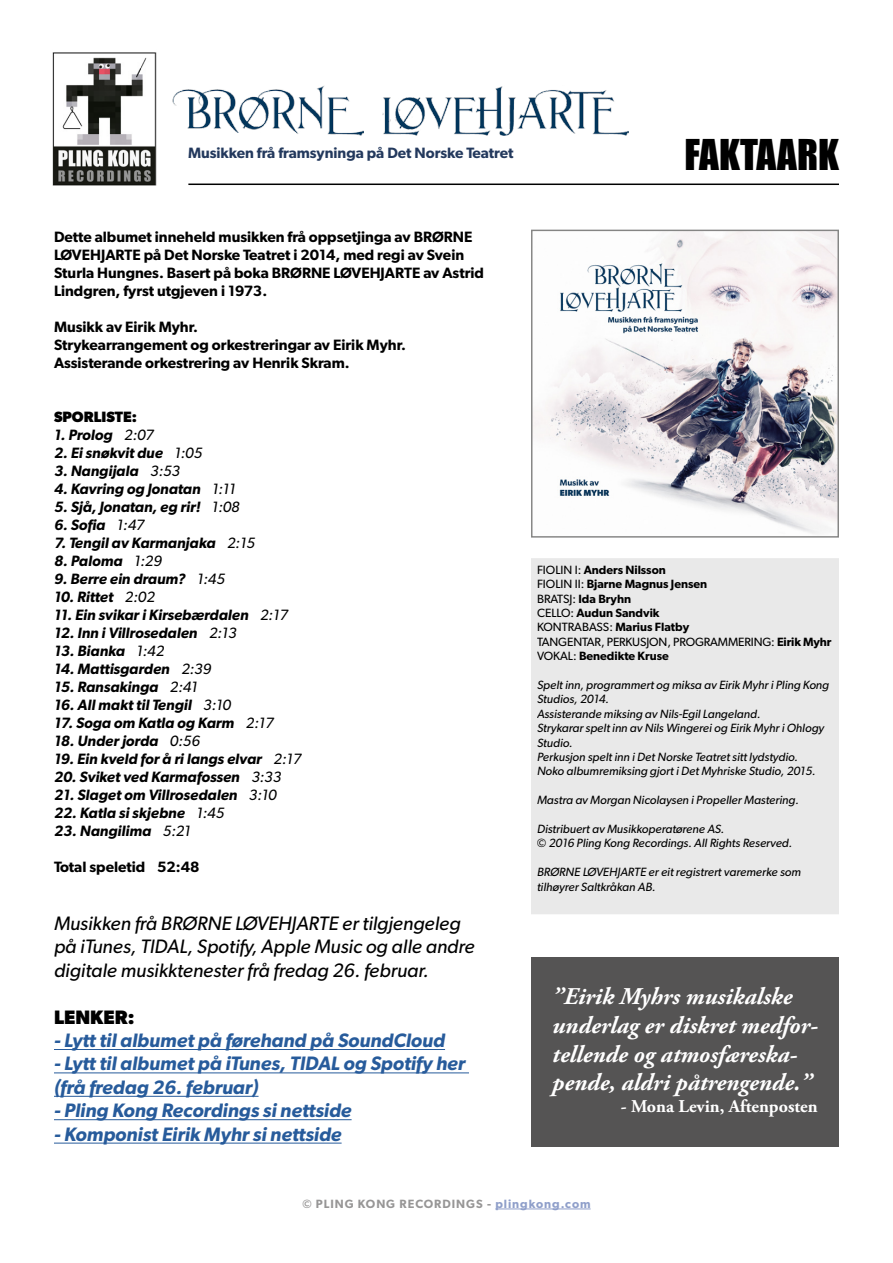
<style>
.page{position:relative;width:893px;height:1263px;background:#fff}
.page>*{position:absolute;margin:0;border:0;box-sizing:border-box;transform-origin:0 0}
.t1{font:39px "Impact";color:#000}
.t2{font:italic 700 24px/28.8px "Adobe Garamond Pro";color:#fff}
.t3{font:italic 600 19.5px/23.4px "Gibson";color:#275b9b}
.t4{font:italic 19.5px/23.4px "Gibson";color:#000}
.t5{font:700 19.5px "Gibson";color:#000}
.t6{font:700 18px "Adobe Garamond Pro";color:#fff}
.t7{font:italic 600 15px "Gibson";color:#000}
.t8{font:600 15px/18px "Gibson";color:#000}
.t9{font:600 15px "Gibson";color:#23395d}
.t10{font:700 15px "Gibson";color:#000}
.t11{font:italic 12px/14.4px "Gibson";color:#000}
.t12{font:600 12px/14.4px "Gibson";color:#000}
.t13{font:600 12px "Gibson";letter-spacing:.08em;color:#979696}
.s1{font-weight:400}
.s2{color:#8f9fca}
</style>
<div class="page">
<img style="left:52px;top:52px;width:105px;height:134px">
<img style="left:172px;top:86px;width:191px;height:50px">
<img style="left:382px;top:86px;width:246px;height:50px">
<div style="left:584px;top:80px;width:59px;height:9px;background:#fff"></div>
<div style="left:202px;top:133px;width:58px;height:9px;background:#fff"></div>
<hr style="left:188px;top:184px;width:651px;height:1px;background:#000">
<img style="left:533px;top:232px;width:304px;height:302px">
<div style="left:531px;top:230px;width:308px;height:308px;border:1px solid #858584"></div>
<div style="left:534px;top:561px;width:302px;height:350px;background:#e9e9e9"></div>
<div style="left:531px;top:558px;width:308px;height:356px;border:6px solid #e9e9e9"></div>
<hr style="left:54px;top:1049px;width:391px;height:1px;background:#275b9b">
<hr style="left:54px;top:1073px;width:415px;height:1px;background:#275b9b">
<hr style="left:54px;top:1096px;width:205px;height:1px;background:#275b9b">
<hr style="left:54px;top:1119px;width:298px;height:1px;background:#275b9b">
<hr style="left:54px;top:1143px;width:288px;height:1px;background:#275b9b">
<div style="left:531px;top:958px;width:308px;height:189px;background:#555454"></div>
<hr style="left:495px;top:1208px;width:96px;height:1px;background:#8f9fca">
<p class="t9" style="left:188px;top:144px;width:327px">Musikken frå framsyninga på Det Norske Teatret</p>
<h1 class="t1" style="left:685px;top:125px;width:156px">FAKTAARK</h1>
<p class="t8" style="left:54px;top:227px;width:432px">Dette albumet inneheld musikken frå oppsetjinga av BRØRNE LØVEHJARTE på Det Norske Teatret i 2014, med regi av Svein Sturla Hungnes. Basert på boka BRØRNE LØVEHJARTE av Astrid Lindgren, fyrst utgjeven i 1973.</p>
<p class="t8" style="left:54px;top:317px;width:353px">Musikk av Eirik Myhr.<br>Strykearrangement og orkestreringar av Eirik Myhr.<br>Assisterande orkestrering av Henrik Skram.</p>
<p class="t10" style="left:54px;top:408px;width:84px">SPORLISTE:</p>
<p class="t7" style="left:54px;top:425px;width:101px">1. Prolog <span class="s1">2:07</span></p>
<p class="t7" style="left:54px;top:443px;width:150px">2. Ei snøkvit due <span class="s1">1:05</span></p>
<p class="t7" style="left:54px;top:461px;width:128px">3. Nangijala <span class="s1">3:53</span></p>
<p class="t7" style="left:54px;top:479px;width:183px">4. Kavring og Jonatan <span class="s1">1:11</span></p>
<p class="t7" style="left:54px;top:497px;width:187px">5. Sjå, Jonatan, eg rir! <span class="s1">1:08</span></p>
<p class="t7" style="left:54px;top:515px;width:92px">6. Sofia <span class="s1">1:47</span></p>
<p class="t7" style="left:54px;top:533px;width:202px">7. Tengil av Karmanjaka <span class="s1">2:15</span></p>
<p class="t7" style="left:54px;top:551px;width:109px">8. Paloma <span class="s1">1:29</span></p>
<p class="t7" style="left:54px;top:569px;width:172px">9. Berre ein draum? <span class="s1">1:45</span></p>
<p class="t7" style="left:54px;top:587px;width:102px">10. Rittet <span class="s1">2:02</span></p>
<p class="t7" style="left:54px;top:605px;width:235px">11. Ein svikar i Kirsebærdalen <span class="s1">2:17</span></p>
<p class="t7" style="left:54px;top:623px;width:184px">12. Inn i Villrosedalen <span class="s1">2:13</span></p>
<p class="t7" style="left:54px;top:641px;width:112px">13. Bianka <span class="s1">1:42</span></p>
<p class="t7" style="left:54px;top:659px;width:159px">14. Mattisgarden <span class="s1">2:39</span></p>
<p class="t7" style="left:54px;top:677px;width:145px">15. Ransakinga <span class="s1">2:41</span></p>
<p class="t7" style="left:54px;top:695px;width:179px">16. All makt til Tengil <span class="s1">3:10</span></p>
<p class="t7" style="left:54px;top:713px;width:221px">17. Soga om Katla og Karm <span class="s1">2:17</span></p>
<p class="t7" style="left:54px;top:731px;width:147px">18. Under jorda <span class="s1">0:56</span></p>
<p class="t7" style="left:54px;top:749px;width:249px">19. Ein kveld for å ri langs elvar <span class="s1">2:17</span></p>
<p class="t7" style="left:54px;top:767px;width:229px">20. Sviket ved Karmafossen <span class="s1">3:33</span></p>
<p class="t7" style="left:54px;top:785px;width:224px">21. Slaget om Villrosedalen <span class="s1">3:10</span></p>
<p class="t7" style="left:54px;top:803px;width:172px">22. Katla si skjebne <span class="s1">1:45</span></p>
<p class="t7" style="left:54px;top:821px;width:138px">23. Nangilima <span class="s1">5:21</span></p>
<p class="t8" style="left:54px;top:857px;width:147px">Total speletid 52:48</p>
<h3 class="t4" style="left:54px;top:911px;width:422px">Musikken frå BRØRNE LØVEHJARTE er tilgjengeleg på iTunes, TIDAL, Spotify, Apple Music og alle andre digitale musikktenester frå fredag 26. februar.</h3>
<h3 class="t5" style="left:54px;top:1005px;width:82px">LENKER:</h3>
<h3 class="t3" style="left:54px;top:1028px;width:393px">- Lytt til albumet på førehand på SoundCloud</h3>
<h3 class="t3" style="left:54px;top:1051px;width:413px">- Lytt til albumet på iTunes, TIDAL og Spotify her (frå fredag 26. februar)</h3>
<h3 class="t3" style="left:54px;top:1098px;width:299px">- Pling Kong Recordings si nettside</h3>
<h3 class="t3" style="left:54px;top:1121px;width:289px">- Komponist Eirik Myhr si nettside</h3>
<p class="t12" style="left:537px;top:562px;width:296px"><span class="s1">FIOLIN I:</span> Anders Nilsson<br><span class="s1">FIOLIN II:</span> Bjarne Magnus Jensen<br><span class="s1">BRATSJ:</span> Ida Bryhn<br><span class="s1">CELLO:</span> Audun Sandvik<br><span class="s1">KONTRABASS:</span> Marius Flatby<br><span class="s1">TANGENTAR, PERKUSJON, PROGRAMMERING:</span> Eirik Myhr<br><span class="s1">VOKAL:</span> Benedikte Kruse</p>
<p class="t11" style="left:537px;top:677px;width:294px">Spelt inn, programmert og miksa av Eirik Myhr i Pling Kong Studios, 2014.<br>Assisterande miksing av Nils-Egil Langeland.<br>Strykarar spelt inn av Nils Wingerei og Eirik Myhr i Ohlogy Studio.<br>Perkusjon spelt inn i Det Norske Teatret sitt lydstydio.<br>Noko albumremiksing gjort i Det Myhriske Studio, 2015.</p>
<p class="t11" style="left:537px;top:793px;width:263px">Mastra av Morgan Nicolaysen i Propeller Mastering.</p>
<p class="t11" style="left:537px;top:821px;width:257px">Distribuert av Musikkoperatørene AS.<br>© 2016 Pling Kong Recordings. All Rights Reserved.</p>
<p class="t11" style="left:537px;top:865px;width:265px">BRØRNE LØVEHJARTE er eit registrert varemerke som tilhøyrer Saltkråkan AB.</p>
<h2 class="t2" style="left:552px;top:982px;width:267px">”Eirik Myhrs musikalske underlag er diskret medfor&shy;tellende og atmosfæreska&shy;pende, aldri påtrengende.”</h2>
<p class="t6" style="left:621px;top:1096px;width:198px">- Mona Levin, Aftenposten</p>
<p class="t13" style="left:302px;top:1196px;width:290px">© PLING KONG RECORDINGS - <span class="s2">plingkong.com</span></p>
</div>
